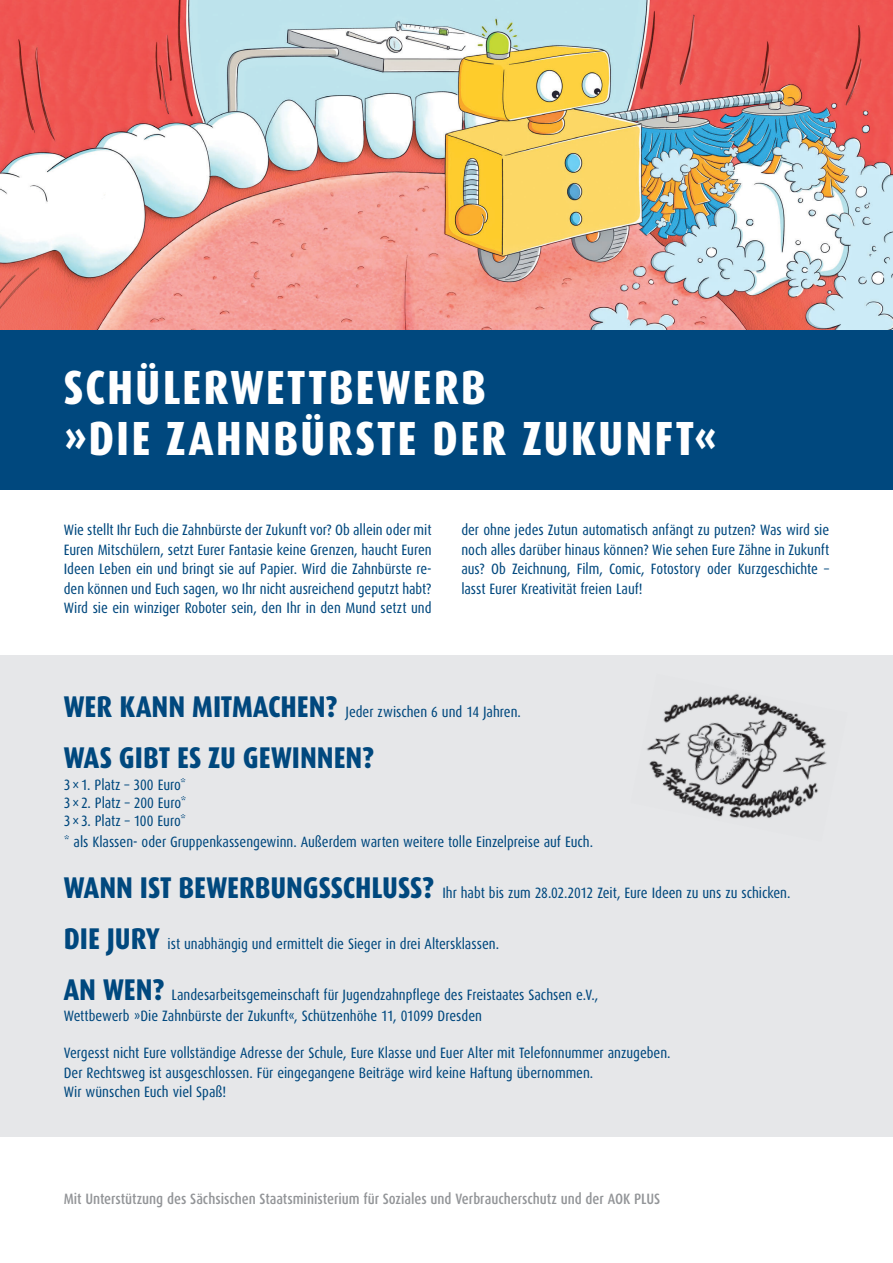
<style>
.page{position:relative;width:893px;height:1263px;background:#fff}
.page>*{position:absolute;margin:0;border:0;box-sizing:border-box;transform-origin:0 0}
.t1{font:800 48px/51px "Dax Condensed";letter-spacing:.045em;color:#fff}
.t2{font:800 30px "Dax Condensed";color:#00487e}
.t3{font:15px/19.5px "Dax Condensed";color:#00487e;text-align:justify}
.t4{font:500 15px "Dax Condensed";color:#939598}
.s1{font-weight:800;font-size:30px}
</style>
<div class="page">
<div style="left:0;top:655px;width:893px;height:481px;background:#e6e7e9"></div>
<img style="left:0;top:0;width:893px;height:330px">
<div style="left:0;top:330px;width:893px;height:159px;background:#00487e"></div>
<img style="left:647px;top:693px;width:180px;height:126px">
<h1 class="t1" style="left:64px;top:365px;width:655px">SCHÜLERWETTBEWERB<br>»DIE ZAHNBÜRSTE DER ZUKUNFT«</h1>
<p class="t3" style="left:64px;top:521px;width:369px">Wie stellt Ihr Euch die Zahnbürste der Zukunft vor? Ob allein oder mit Euren Mitschülern, setzt Eurer Fantasie keine Grenzen, haucht Euren Ideen Leben ein und bringt sie auf Papier. Wird die Zahnbürste re&shy;den können und Euch sagen, wo Ihr nicht ausreichend geputzt habt?<br>Wird sie ein winziger Roboter sein, den Ihr in den Mund setzt und</p>
<p class="t3" style="left:461px;top:521px;width:369px">der ohne jedes Zutun automatisch anfängt zu putzen? Was wird sie noch alles darüber hinaus können? Wie sehen Eure Zähne in Zukunft aus? Ob Zeichnung, Film, Comic, Fotostory oder Kurzgeschichte – lasst Eurer Kreativität freien Lauf!</p>
<p class="t3" style="left:64px;top:703px;width:459px"><span class="s1">WER KANN MITMACHEN?</span> Jeder zwischen 6 und 14 Jahren.</p>
<h2 class="t2" style="left:64px;top:744px;width:312px">WAS GIBT ES ZU GEWINNEN?</h2>
<p class="t3" style="left:64px;top:777px;width:124px;line-height:18px">3 ≥ 1. Platz – 300 Euro* 3 ≥ 2. Platz – 200 Euro* 3 ≥ 3. Platz – 100 Euro*</p>
<p class="t3" style="left:64px;top:833px;width:531px">* als Klassen- oder Gruppenkassengewinn. Außerdem warten weitere tolle Einzelpreise auf Euch.</p>
<p class="t3" style="left:64px;top:884px;width:728px"><span class="s1">WANN IST BEWERBUNGSSCHLUSS?</span> Ihr habt bis zum 28.02.2012 Zeit, Eure Ideen zu uns zu schicken.</p>
<p class="t3" style="left:64px;top:935px;width:437px"><span class="s1">DIE JURY</span> ist unabhängig und ermittelt die Sieger in drei Altersklassen.</p>
<p class="t3" style="left:64px;top:985px;width:536px;line-height:21px"><span class="s1">AN WEN?</span> Landesarbeitsgemeinschaft für Jugendzahnpflege des Freistaates Sachsen e.V.,<br>Wettbewerb »Die Zahnbürste der Zukunft«, Schützenhöhe 11, 01099 Dresden</p>
<p class="t3" style="left:64px;top:1044px;width:608px;text-align:left">Vergesst nicht Eure vollständige Adresse der Schule, Eure Klasse und Euer Alter mit Telefonnummer anzugeben.<br>Der Rechtsweg ist ausgeschlossen. Für eingegangene Beiträge wird keine Haftung übernommen.<br>Wir wünschen Euch viel Spaß!</p>
<p class="t4" style="left:64px;top:1192px;width:598px">Mit Unterstützung des Sächsischen Staatsministerium für Soziales und Verbraucherschutz und der AOK PLUS</p>
</div>
